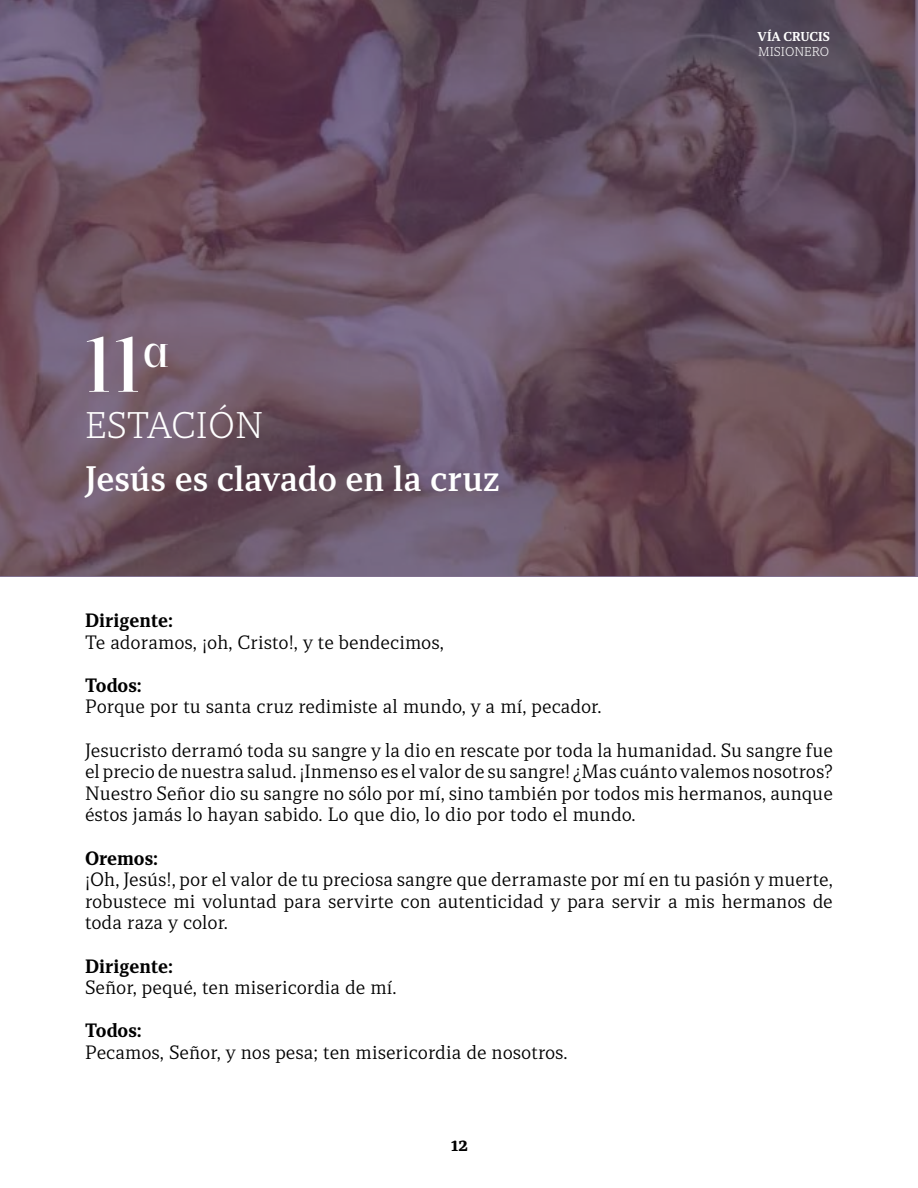
<style>
.page{position:relative;width:918px;height:1188px;background:#fff}
.page>*{position:absolute;margin:0;border:0;box-sizing:border-box;transform-origin:0 0}
.t1{font:75px "Mica Valo";color:#fff}
.t2{font:300 34.5px "Recia";color:#fff}
.t3{font:600 33px "Recia";color:#fff}
.t4{font:18px/21.6px "Recia";color:#000;text-align:justify}
.t5{font:700 18px "Recia";color:#000}
.t6{font:700 12px "Recia";color:#fff}
.t7{font:300 12px "Recia";color:#fff}
</style>
<div class="page">
<svg style="left:0;top:0;width:918px;height:576px;background:#665060"></svg>
<h1 class="t1" style="left:85px;top:318px;width:85px">11<sup>a</sup></h1>
<h2 class="t2" style="left:85px;top:403px;width:180px">ESTACIÓN</h2>
<h3 class="t3" style="left:85px;top:457px;width:416px">Jesús es clavado en la cruz</h3>
<p class="t6" style="left:758px;top:29px;width:74px">VÍA CRUCIS</p>
<p class="t7" style="left:758px;top:44px;width:73px">MISIONERO</p>
<p class="t5" style="left:85px;top:608px;width:89px">Dirigente:</p>
<p class="t4" style="left:85px;top:631px;width:360px">Te adoramos, ¡oh, Cristo!, y te bendecimos,</p>
<p class="t5" style="left:85px;top:673px;width:58px">Todos:</p>
<p class="t4" style="left:85px;top:696px;width:518px">Porque por tu santa cruz redimiste al mundo, y a mí, pecador.</p>
<p class="t4" style="left:85px;top:739px;width:749px">Jesucristo derramó toda su sangre y la dio en rescate por toda la humanidad. Su sangre fue el precio de nuestra salud. ¡Inmenso es el valor de su sangre! ¿Mas cuánto valemos nosotros?<br>Nuestro Señor dio su sangre no sólo por mí, sino también por todos mis hermanos, aunque éstos jamás lo hayan sabido. Lo que dio, lo dio por todo el mundo.</p>
<p class="t5" style="left:85px;top:846px;width:75px">Oremos:</p>
<p class="t4" style="left:85px;top:868px;width:749px">¡Oh, Jesús!, por el valor de tu preciosa sangre que derramaste por mí en tu pasión y muerte, robustece mi voluntad para servirte con autenticidad y para servir a mis hermanos de toda raza y color.</p>
<p class="t5" style="left:85px;top:954px;width:89px">Dirigente:</p>
<p class="t4" style="left:85px;top:976px;width:313px">Señor, pequé, ten misericordia de mí.</p>
<p class="t5" style="left:85px;top:1019px;width:58px">Todos:</p>
<p class="t4" style="left:85px;top:1041px;width:484px">Pecamos, Señor, y nos pesa; ten misericordia de nosotros.</p>
<p class="t5" style="left:451px;top:1133px;width:18px">12</p>
</div>
